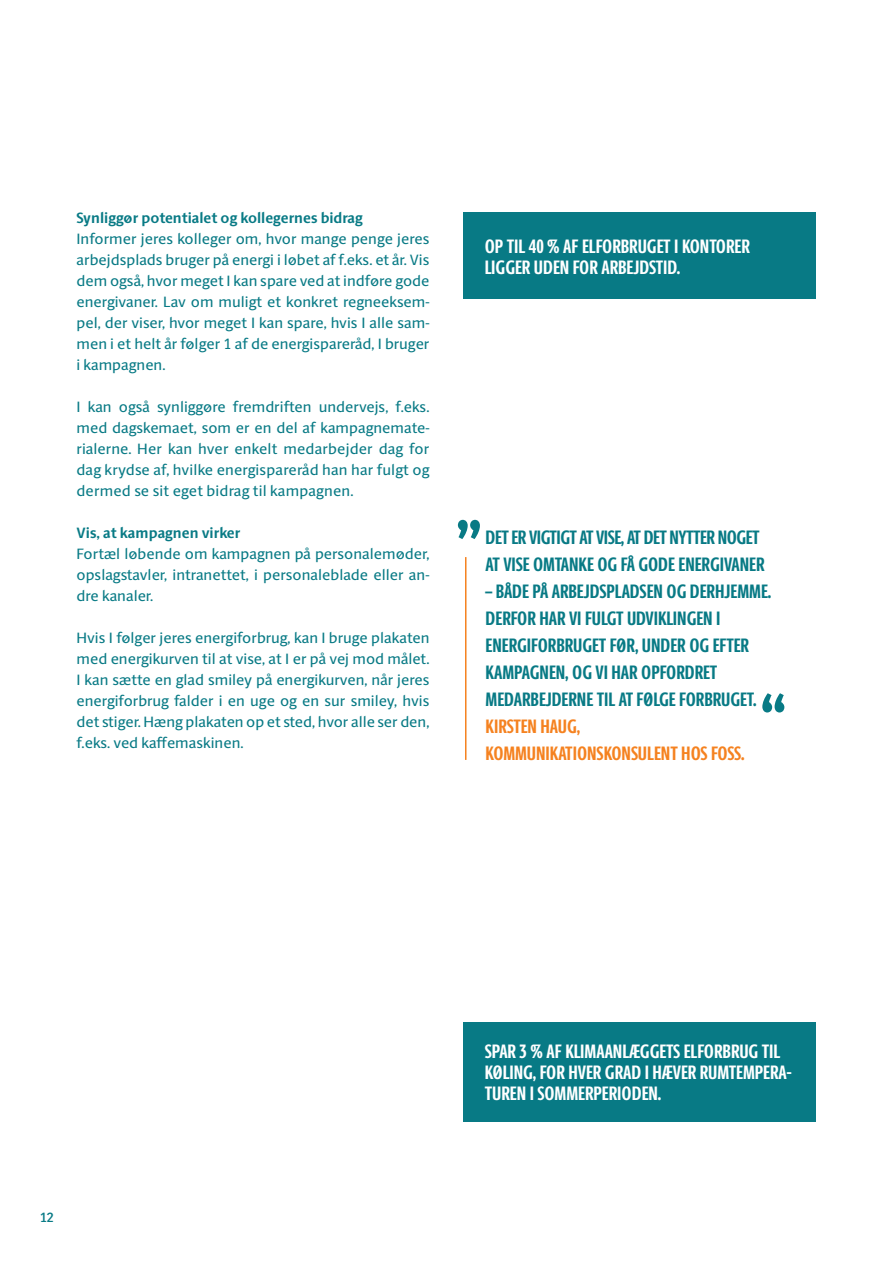
<style>
.page{position:relative;width:893px;height:1263px;background:#fff}
.page>*{position:absolute;margin:0;border:0;box-sizing:border-box;transform-origin:0 0}
.Citat{font:700 extra-condensed 72px "ID Sans";color:#087a85}
.Citat-2{font:700 extra-condensed 19.5px/27px "ID Sans";color:#087a85}
.Underover{font:700 extra-condensed 19.5px/21px "ID Sans";color:#fff}
.Citat-3{font:700 extra-condensed 19.5px/27px "ID Sans";letter-spacing:-.02em;color:#087a85}
.Citat-4{font:700 extra-condensed 19.5px/27px "ID Sans";color:#f58220}
.brød{font:15px/21px "ID Sans";color:#087a85;text-align:justify}
.brød-2{font:700 15px "ID Sans";color:#087a85}
.t1{font:600 13.5px "ID Sans";color:#087a85}
</style>
<div class="page">
<hr style="left:465px;top:557px;width:1px;height:203px;background:#f58220">
<div style="left:463px;top:213px;width:353px;height:86px;background:#087a85"></div>
<div style="left:463px;top:1022px;width:353px;height:99px;background:#087a85"></div>
<p class="brød-2" style="left:77px;top:209px;width:288px">Synliggør potentialet og kollegernes bidrag</p>
<p class="brød" style="left:77px;top:229px;width:354px">Informer jeres kolleger om, hvor mange penge jeres arbejdsplads bruger på energi i løbet af f.eks. et år. Vis</p>
<p class="brød" style="left:77px;top:271px;width:354px">dem også, hvor meget I kan spare ved at indføre gode</p>
<p class="brød" style="left:77px;top:292px;width:354px">energivaner. Lav om muligt et konkret regneeksem&shy;pel, der viser, hvor meget I kan spare, hvis I alle sam&shy;men i et helt år følger 1 af de energispareråd, I bruger</p>
<p class="brød" style="left:77px;top:355px;width:91px">i kampagnen.</p>
<p class="brød" style="left:77px;top:397px;width:354px">I kan også synliggøre fremdriften undervejs, f.eks. med dagskemaet, som er en del af kampagnemate&shy;rialerne. Her kan hver enkelt medarbejder dag for dag krydse af, hvilke energispareråd han har fulgt og dermed se sit eget bidrag til kampagnen.</p>
<p class="brød-2" style="left:77px;top:524px;width:165px">Vis, at kampagnen virker</p>
<p class="brød" style="left:77px;top:544px;width:354px">Fortæl løbende om kampagnen på personalemøder, opslagstavler, intranettet, i personaleblade eller an&shy;dre kanaler.</p>
<p class="brød" style="left:77px;top:628px;width:354px">Hvis I følger jeres energiforbrug, kan I bruge plakaten med energikurven til at vise, at I er på vej mod målet.<br>I kan sætte en glad smiley på energikurven, når jeres energiforbrug falder i en uge og en sur smiley, hvis det stiger. Hæng plakaten op et sted, hvor alle ser den, f.eks. ved kaffemaskinen.</p>
<p class="Underover" style="left:485px;top:236px;width:267px">OP TIL 40 % AF ELFORBRUGET I KONTORER<br>LIGGER UDEN FOR ARBEJDSTID.</p>
<p class="Citat" style="left:456px;top:502px;width:26px">”</p>
<p class="Citat-3" style="left:486px;top:524px;width:280px">DET ER VIGTIGT AT VISE, AT DET NYTTER NOGET<br>AT VISE OMTANKE OG FÅ GODE ENERGIVANER</p>
<p class="Citat-2" style="left:486px;top:578px;width:287px">– BÅDE PÅ ARBEJDSPLADSEN OG DERHJEMME.<br>DERFOR HAR VI FULGT UDVIKLINGEN I</p>
<p class="Citat-2" style="left:486px;top:632px;width:265px">ENERGIFORBRUGET FØR, UNDER OG EFTER<br>KAMPAGNEN, OG VI HAR OPFORDRET</p>
<p class="Citat-2" style="left:486px;top:686px;width:272px">MEDARBEJDERNE TIL AT FØLGE FORBRUGET.</p>
<p class="Citat-4" style="left:486px;top:713px;width:260px">KIRSTEN HAUG,<br>KOMMUNIKATIONSKONSULENT HOS FOSS.</p>
<p class="Citat" style="left:761px;top:675px;width:26px">“</p>
<p class="t1" style="left:39px;top:1209px;width:17px">12</p>
<p class="Underover" style="left:485px;top:1041px;width:309px">SPAR 3 % AF KLIMAANLÆGGETS ELFORBRUG TIL<br>KØLING, FOR HVER GRAD I HÆVER RUMTEMPERA-<br>TUREN I SOMMERPERIODEN.</p>
</div>
